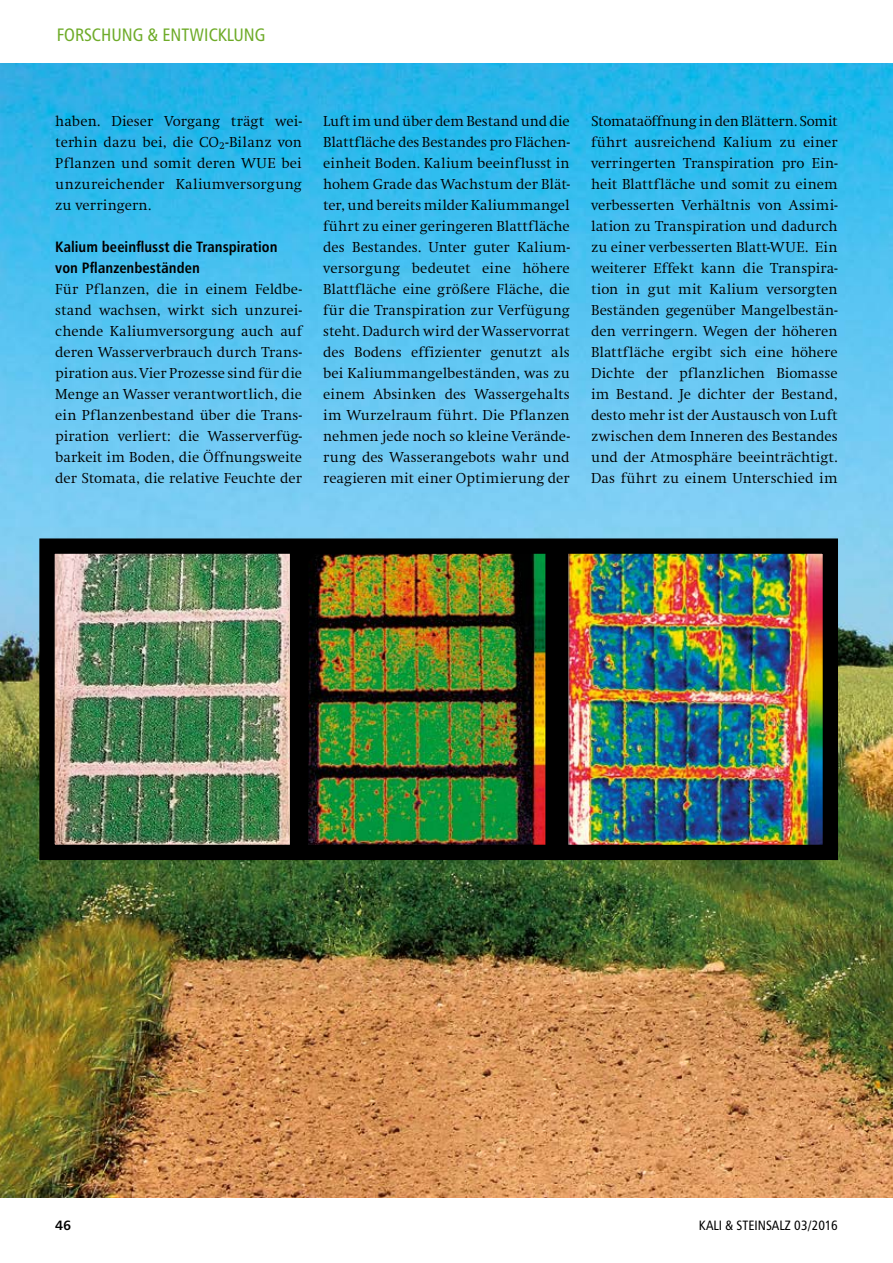
<style>
.page{position:relative;width:893px;height:1263px;background:#fff}
.page>*{position:absolute;margin:0;border:0;box-sizing:border-box;transform-origin:0 0}
.t1{font:18px "Humanist 777 BT Roman Condensed B";color:#6eab28}
.t2{font:300 15px/21px "Swift EF";letter-spacing:.01em;color:#000;text-align:justify}
.t3{font:15px/21px "Humanist 777 BT Bold Condensed B";letter-spacing:.005em;color:#000}
.t4{font:13.5px "Humanist 777 BT Roman Condensed B";color:#000}
.t5{font:13.5px "Humanist 777 BT Bold B";color:#000}
</style>
<div class="page">
<img style="left:0;top:63px;width:893px;height:1134px">
<img style="left:55px;top:554px;width:767px;height:290px">
<div style="left:39px;top:538px;width:799px;height:322px;border:15px solid #000"></div>
<div style="left:545px;top:548px;width:23px;height:303px;background:#000"></div>
<div style="left:290px;top:541px;width:18px;height:312px;background:#000"></div>
<p class="t1" style="left:57px;top:24px;width:210px">FORSCHUNG &amp; ENTWICKLUNG</p>
<p class="t2" style="left:55px;top:111px;width:248px">haben. Dieser Vorgang trägt wei&shy;terhin dazu bei, die CO<sub>2</sub>-Bilanz von Pflanzen und somit deren WUE bei unzureichender Kaliumversorgung zu verringern.</p>
<p class="t3" style="left:55px;top:236px;width:224px">Kalium beeinflusst die Transpiration von Pflanzenbeständen</p>
<p class="t2" style="left:55px;top:279px;width:248px">Für Pflanzen, die in einem Feldbe&shy;stand wachsen, wirkt sich unzurei&shy;chende Kaliumversorgung auch auf deren Wasserverbrauch durch Trans&shy;piration aus. Vier Prozesse sind für die Menge an Wasser verantwortlich, die ein Pflanzenbestand über die Trans&shy;piration verliert: die Wasserverfüg&shy;barkeit im Boden, die Öffnungsweite der Stomata, die relative Feuchte der</p>
<p class="t2" style="left:323px;top:111px;width:248px">Luft im und über dem Bestand und die Blattfläche des Bestandes pro Flächen&shy;einheit Boden. Kalium beeinflusst in hohem Grade das Wachstum der Blät&shy;ter, und bereits milder Kaliummangel führt zu einer geringeren Blattfläche des Bestandes. Unter guter Kalium&shy;versorgung bedeutet eine höhere Blattfläche eine größere Fläche, die für die Transpiration zur Verfügung steht. Dadurch wird der Wasservorrat des Bodens effizienter genutzt als bei Kaliummangelbeständen, was zu einem Absinken des Wassergehalts im Wurzelraum führt. Die Pflanzen nehmen jede noch so kleine Verände&shy;rung des Wasserangebots wahr und reagieren mit einer Optimierung der</p>
<p class="t2" style="left:591px;top:111px;width:248px">Stomataöffnung in den Blättern. Somit führt ausreichend Kalium zu einer verringerten Transpiration pro Ein&shy;heit Blattfläche und somit zu einem verbesserten Verhältnis von Assimi&shy;lation zu Transpiration und dadurch zu einer verbesserten Blatt-WUE. Ein weiterer Effekt kann die Transpira&shy;tion in gut mit Kalium versorgten Beständen gegenüber Mangelbestän&shy;den verringern. Wegen der höheren Blattfläche ergibt sich eine höhere Dichte der pflanzlichen Biomasse im Bestand. Je dichter der Bestand, desto mehr ist der Austausch von Luft zwischen dem Inneren des Bestandes und der Atmosphäre beeinträchtigt.<br>Das führt zu einem Unterschied im</p>
<p class="t5" style="left:55px;top:1216px;width:18px">46</p>
<p class="t4" style="left:699px;top:1216px;width:140px">KALI &amp; STEINSALZ 03/2016</p>
</div>
